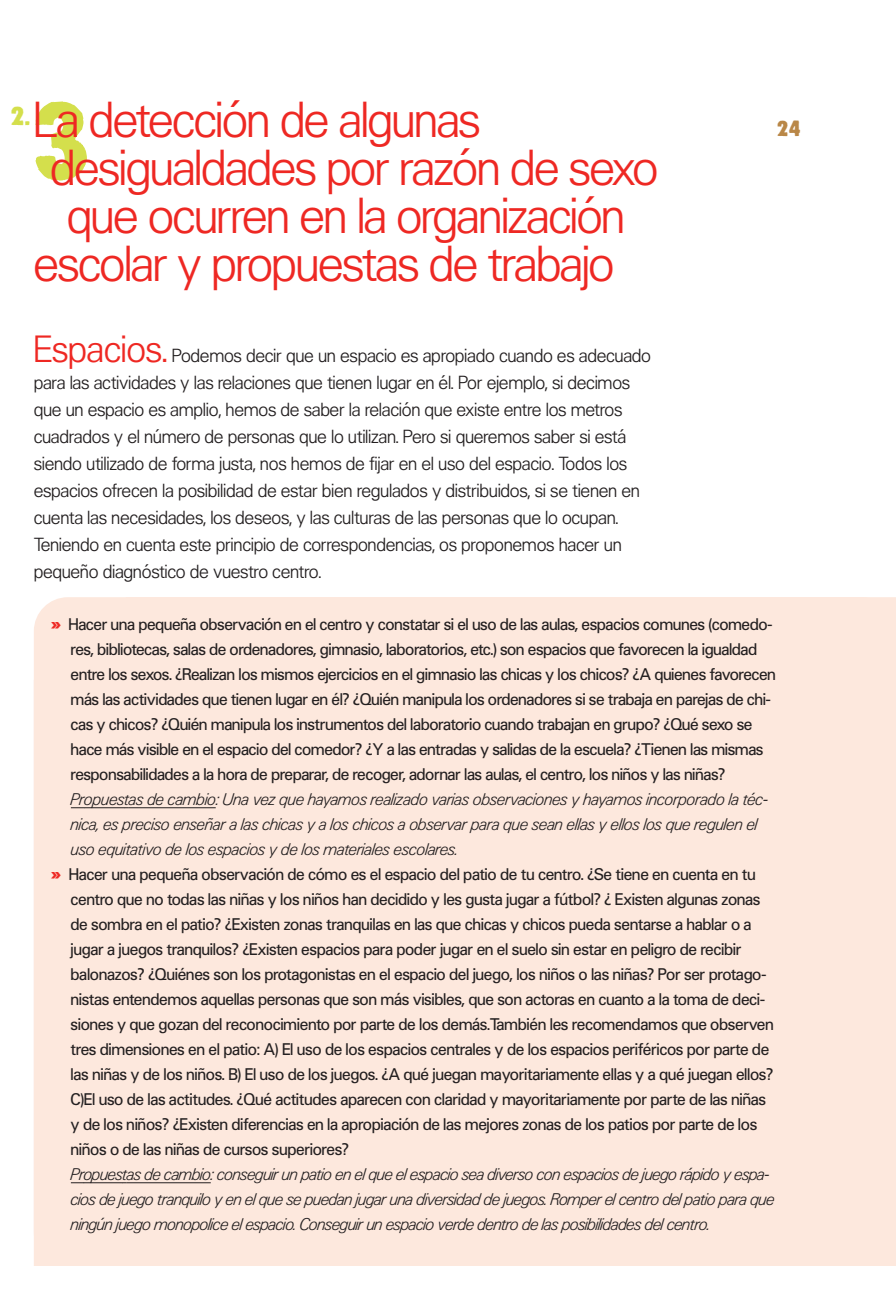
<style>
.page{position:relative;width:896px;height:1304px;background:#fff}
.page>*{position:absolute;margin:0;border:0;box-sizing:border-box;transform-origin:0 0}
.t1{font:48px "Sh Univers.Light";color:#ee2823}
.t2{font:24px "STOMPER";color:#d4df4c}
.t3{font:20px "STOMPER";color:#b98747}
.t4{font:18px/27px "Sh Univers.Light";letter-spacing:.02em;color:#231f20}
.t5{font:16px/25px "Sh Univers";letter-spacing:.02em;color:#231f20}
.t6{font:italic 16px/25px "Sh Univers.Light";letter-spacing:.005em;color:#231f20}
.s1{font-family:"STOMPER";font-size:96px;color:#d4df4c}
.s2{font-size:36px;color:#ee2823}
.s3{font-family:"Sh Univers.Extra";font-weight:700;color:#ee2823}
</style>
<div class="page">
<div style="left:34px;top:597px;width:862px;height:669px;background:#fde8dd;border-radius:34px"></div>
<svg style="left:71px;top:807px;width:13px;height:1px"></svg>
<hr style="left:84px;top:807px;width:40px;height:1px;background:#231f20">
<hr style="left:129px;top:807px;width:87px;height:1px;background:#231f20">
<svg style="left:71px;top:1182px;width:13px;height:1px"></svg>
<hr style="left:84px;top:1182px;width:39px;height:1px;background:#231f20">
<hr style="left:127px;top:1182px;width:84px;height:1px;background:#231f20">
<h2 class="t2" style="left:10px;top:103px;width:22px">2.</h2>
<h1 class="t1" style="left:31px;top:93px;width:451px"><span class="s1">3</span>La detección de algunas</h1>
<h1 class="t1" style="left:51px;top:141px;width:608px">desigualdades por razón de sexo</h1>
<h1 class="t1" style="left:67px;top:189px;width:558px">que ocurren en la organización</h1>
<h1 class="t1" style="left:34px;top:237px;width:581px">escolar y propuestas de trabajo</h1>
<p class="t3" style="left:777px;top:118px;width:25px">24</p>
<p class="t4" style="left:34px;top:343px;width:618px"><span class="s2">Espacios.</span> Podemos decir que un espacio es apropiado cuando es adecuado para las actividades y las relaciones que tienen lugar en él. Por ejemplo, si decimos que un espacio es amplio, hemos de saber la relación que existe entre los metros cuadrados y el número de personas que lo utilizan. Pero si queremos saber si está siendo utilizado de forma justa, nos hemos de fijar en el uso del espacio. Todos los espacios ofrecen la posibilidad de estar bien regulados y distribuidos, si se tienen en cuenta las necesidades, los deseos, y las culturas de las personas que lo ocupan.<br>Teniendo en cuenta este principio de correspondencias, os proponemos hacer un pequeño diagnóstico de vuestro centro.</p>
<p class="t5" style="left:71px;top:612px;width:706px;text-indent:-20px"><span class="s3">&gt;</span> Hacer una pequeña observación en el centro y constatar si el uso de las aulas, espacios comunes (comedo&shy;res, bibliotecas, salas de ordenadores, gimnasio, laboratorios, etc.) son espacios que favorecen la igualdad entre los sexos. ¿Realizan los mismos ejercicios en el gimnasio las chicas y los chicos? ¿A quienes favorecen más las actividades que tienen lugar en él? ¿Quién manipula los ordenadores si se trabaja en parejas de chi&shy;cas y chicos? ¿Quién manipula los instrumentos del laboratorio cuando trabajan en grupo? ¿Qué sexo se hace más visible en el espacio del comedor? ¿Y a las entradas y salidas de la escuela? ¿Tienen las mismas responsabilidades a la hora de preparar, de recoger, adornar las aulas, el centro, los niños y las niñas?</p>
<p class="t6" style="left:71px;top:787px;width:698px">Propuestas de cambio: Una vez que hayamos realizado varias observaciones y hayamos incorporado la téc&shy;nica, es preciso enseñar a las chicas y a los chicos a observar para que sean ellas y ellos los que regulen el uso equitativo de los espacios y de los materiales escolares.</p>
<p class="t5" style="left:71px;top:862px;width:704px;text-indent:-20px"><span class="s3">&gt;</span> Hacer una pequeña observación de cómo es el espacio del patio de tu centro. ¿Se tiene en cuenta en tu centro que no todas las niñas y los niños han decidido y les gusta jugar a fútbol? ¿ Existen algunas zonas de sombra en el patio? ¿Existen zonas tranquilas en las que chicas y chicos pueda sentarse a hablar o a jugar a juegos tranquilos? ¿Existen espacios para poder jugar en el suelo sin estar en peligro de recibir balonazos? ¿Quiénes son los protagonistas en el espacio del juego, los niños o las niñas? Por ser protago&shy;nistas entendemos aquellas personas que son más visibles, que son actoras en cuanto a la toma de deci&shy;siones y que gozan del reconocimiento por parte de los demás.También les recomendamos que observen tres dimensiones en el patio: A) El uso de los espacios centrales y de los espacios periféricos por parte de las niñas y de los niños. B) El uso de los juegos. ¿A qué juegan mayoritariamente ellas y a qué juegan ellos?<br>C)El uso de las actitudes. ¿Qué actitudes aparecen con claridad y mayoritariamente por parte de las niñas y de los niños? ¿Existen diferencias en la apropiación de las mejores zonas de los patios por parte de los niños o de las niñas de cursos superiores?</p>
<p class="t6" style="left:71px;top:1162px;width:705px">Propuestas de cambio: conseguir un patio en el que el espacio sea diverso con espacios de juego rápido y espa&shy;cios de juego tranquilo y en el que se puedan jugar una diversidad de juegos. Romper el centro del patio para que ningún juego monopolice el espacio. Conseguir un espacio verde dentro de las posibilidades del centro.</p>
</div>
